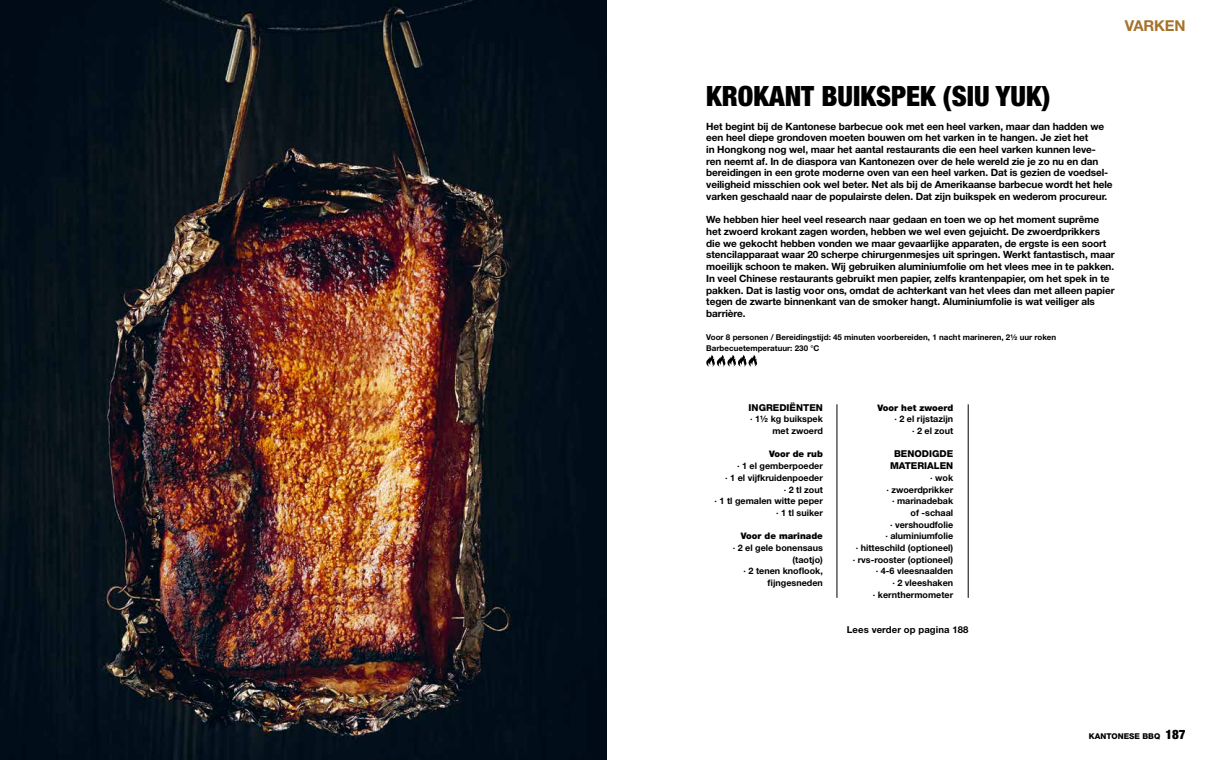
<style>
.page{position:relative;width:1214px;height:760px;background:#fff}
.page>*{position:absolute;margin:0;border:0;box-sizing:border-box;transform-origin:0 0}
.t1{font:900 condensed 28px "Helvetica Neue LT Std";color:#000}
.t2{font:700 15px "Helvetica Neue LT Std";letter-spacing:-.01em;color:#a6722c}
.t3{font:700 10px/11.7px "Helvetica Neue LT Std";letter-spacing:-.01em;color:#000}
.t4{font:800 9.5px/11.7px "Helvetica Neue LT Std";color:#000;text-align:center}
.t5{font:700 9.5px "Helvetica Neue LT Std";letter-spacing:.01em;color:#000}
.t6{font:700 9px/11.7px "Helvetica Neue LT Std";color:#000;text-align:right}
.t7{font:900 9px "Helvetica Neue LT Std";color:#000}
.t8{font:700 8px/11px "Helvetica Neue LT Std";color:#000}
.t9{font:800 8px "Helvetica Neue LT Std";color:#000}
.s1{font-weight:900;font-stretch:condensed;font-size:13px}
</style>
<div class="page">
<img style="left:0;top:0;width:607px;height:760px">
<svg style="left:706px;top:355px;width:51px;height:11px"></svg>
<hr style="left:836px;top:404px;width:1px;height:194px;background:#000">
<hr style="left:967px;top:404px;width:1px;height:194px;background:#000">
<h2 class="t2" style="left:1124px;top:17px;width:62px">VARKEN</h2>
<h1 class="t1" style="left:706px;top:79px;width:345px">KROKANT BUIKSPEK (SIU YUK)</h1>
<p class="t3" style="left:706px;top:120px;width:408px">Het begint bij de Kantonese barbecue ook met een heel varken, maar dan hadden we een heel diepe grondoven moeten bouwen om het varken in te hangen. Je ziet het<br>in Hongkong nog wel, maar het aantal restaurants die een heel varken kunnen leve&shy;ren neemt af. In de diaspora van Kantonezen over de hele wereld zie je zo nu en dan bereidingen in een grote moderne oven van een heel varken. Dat is gezien de voedsel&shy;veiligheid misschien ook wel beter. Net als bij de Amerikaanse barbecue wordt het hele varken geschaald naar de populairste delen. Dat zijn buikspek en wederom procureur.</p>
<p class="t3" style="left:706px;top:214px;width:410px">We hebben hier heel veel research naar gedaan en toen we op het moment suprême het zwoerd krokant zagen worden, hebben we wel even gejuicht. De zwoerdprikkers die we gekocht hebben vonden we maar gevaarlijke apparaten, de ergste is een soort stencilapparaat waar 20 scherpe chirurgenmesjes uit springen. Werkt fantastisch, maar moeilijk schoon te maken. Wij gebruiken aluminiumfolie om het vlees mee in te pakken.<br>In veel Chinese restaurants gebruikt men papier, zelfs krantenpapier, om het spek in te pakken. Dat is lastig voor ons, omdat de achterkant van het vlees dan met alleen papier tegen de zwarte binnenkant van de smoker hangt. Aluminiumfolie is wat veiliger als barrière.</p>
<p class="t8" style="left:706px;top:331px;width:351px">Voor 8 personen / Bereidingstijd: 45 minuten voorbereiden, 1 nacht marineren, 2½ uur roken<br>Barbecuetemperatuur: 230 °C</p>
<p class="t4" style="left:748px;top:401px;width:76px">INGREDIËNTEN</p>
<p class="t6" style="left:750px;top:413px;width:74px">∙ 1½ kg buikspek met zwoerd</p>
<p class="t7" style="left:769px;top:449px;width:55px">Voor de rub</p>
<p class="t6" style="left:714px;top:460px;width:110px">∙ 1 el gemberpoeder<br>∙ 1 el vijfkruidenpoeder<br>∙ 2 tl zout<br>∙ 1 tl gemalen witte peper ∙ 1 tl suiker</p>
<p class="t7" style="left:740px;top:531px;width:84px">Voor de marinade</p>
<p class="t6" style="left:732px;top:542px;width:92px">∙ 2 el gele bonensaus (taotjo)<br>∙ 2 tenen knoflook, fijngesneden</p>
<p class="t7" style="left:877px;top:402px;width:77px">Voor het zwoerd</p>
<p class="t6" style="left:894px;top:413px;width:60px">∙ 2 el rijstazijn ∙ 2 el zout</p>
<p class="t4" style="left:890px;top:448px;width:65px">BENODIGDE<br>MATERIALEN</p>
<p class="t6" style="left:852px;top:471px;width:102px">∙ wok<br>∙ zwoerdprikker<br>∙ marinadebak<br>of -schaal<br>∙ vershoudfolie<br>∙ aluminiumfolie<br>∙ hitteschild (optioneel) ∙ rvs-rooster (optioneel) ∙ 4-6 vleesnaalden<br>∙ 2 vleeshaken<br>∙ kernthermometer</p>
<p class="t5" style="left:846px;top:623px;width:123px">Lees verder op pagina 188</p>
<p class="t9" style="left:1088px;top:731px;width:98px">KANTONESE BBQ <span class="s1">187</span></p>
</div>
